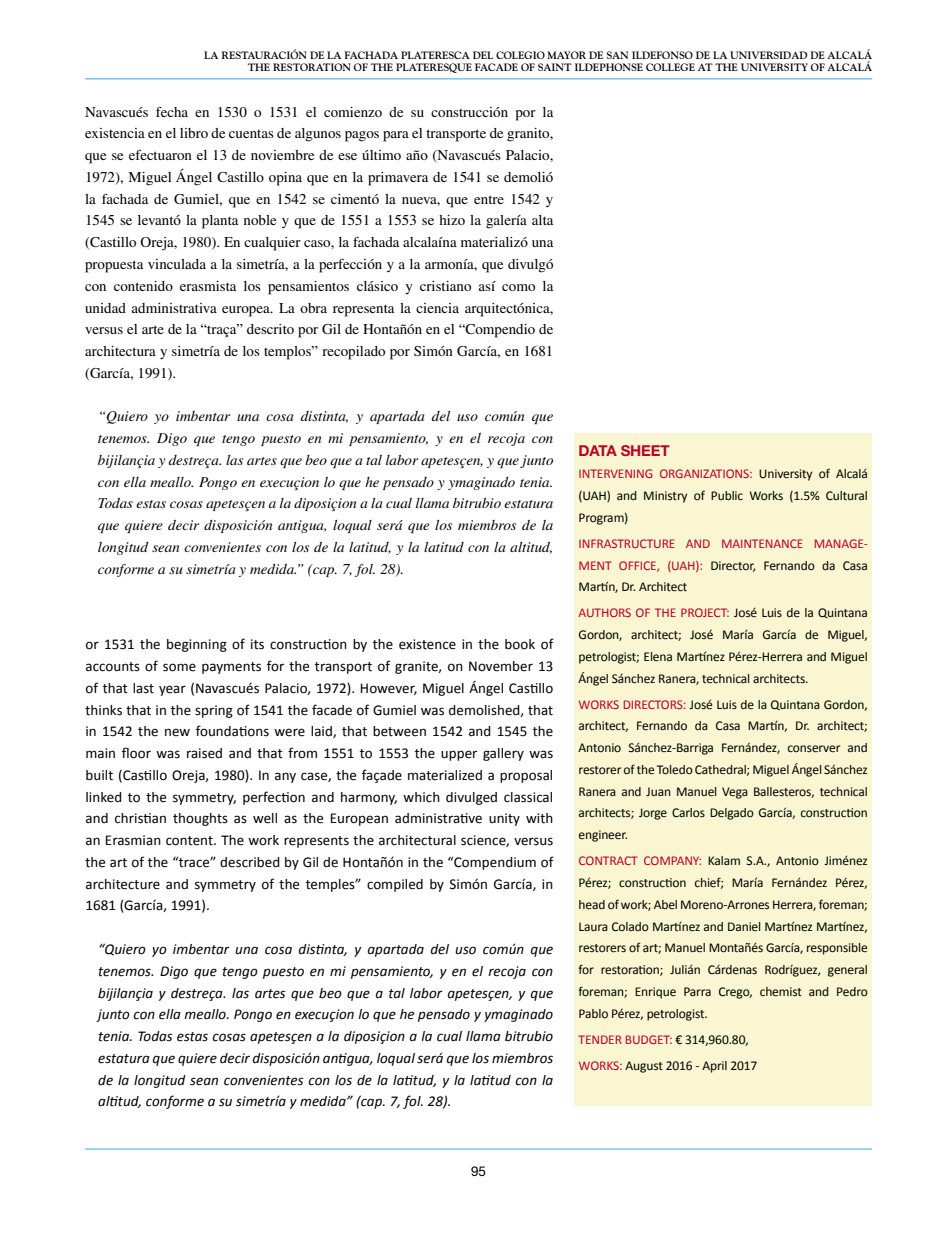
<style>
.page{position:relative;width:936px;height:1234px;background:#fff}
.page>*{position:absolute;margin:0;border:0;box-sizing:border-box;transform-origin:0 0}
.t1{font:15px/21.8px "Times LT Std";color:#000;text-align:justify}
.t2{font:15px/21.8px "Calibri";letter-spacing:.005em;color:#000;text-align:justify}
.t3{font:italic 15px/21.8px "Times LT Std";color:#000;text-align:justify}
.t4{font:italic 15px/21.8px "Calibri";letter-spacing:.005em;color:#000;text-align:justify}
.t5{font:700 15px "Helvetica Neue LT Std";letter-spacing:-.01em;color:#be0027}
.t6{font:13.5px/21.8px "Calibri";letter-spacing:-.01em;color:#000;text-align:justify}
.t7{font:13.5px/21.8px "Calibri";letter-spacing:-.01em;color:#be0027;text-align:justify}
.t8{font:13.5px "Helvetica Neue LT Std";color:#000}
.t9{font:700 10.5px/12.6px "Goudy Std";letter-spacing:-.01em;color:#000;text-align:right}
.s1{color:#be0027}
.s2{color:#000}
</style>
<div class="page">
<hr style="left:85px;top:1148px;width:787px;height:1px;background:#36a7e9">
<hr style="left:85px;top:79px;width:787px;height:1px;background:#36a7e9">
<div style="left:574px;top:432px;width:297px;height:673px;background:#faf6d2"></div>
<p class="t9" style="left:204px;top:49px;width:669px">LA RESTAURACIÓN DE LA FACHADA PLATERESCA DEL COLEGIO MAYOR DE SAN ILDEFONSO DE LA UNIVERSIDAD DE ALCALÁ<br>THE RESTORATION OF THE PLATERESQUE FACADE OF SAINT ILDEPHONSE COLLEGE AT THE UNIVERSITY OF ALCALÁ</p>
<p class="t1" style="left:85px;top:101px;width:470px">Navascués fecha en 1530 o 1531 el comienzo de su construcción por la existencia en el libro de cuentas de algunos pagos para el transporte de granito, que se efectuaron el 13 de noviembre de ese último año (Navascués Palacio, 1972), Miguel Ángel Castillo opina que en la primavera de 1541 se demolió la fachada de Gumiel, que en 1542 se cimentó la nueva, que entre 1542 y 1545 se levantó la planta noble y que de 1551 a 1553 se hizo la galería alta (Castillo Oreja, 1980). En cualquier caso, la fachada alcalaína materializó una propuesta vinculada a la simetría, a la perfección y a la armonía, que divulgó con contenido erasmista los pensamientos clásico y cristiano así como la unidad administrativa europea. La obra representa la ciencia arquitectónica, versus el arte de la “traça” descrito por Gil de Hontañón en el “Compendio de architectura y simetría de los templos” recopilado por Simón García, en 1681 (García, 1991).</p>
<p class="t3" style="left:98px;top:405px;width:457px">“Quiero yo imbentar una cosa distinta, y apartada del uso común que tenemos. Digo que tengo puesto en mi pensamiento, y en el recoja con bijilançia y destreça. las artes que beo que a tal labor apetesçen, y que junto con ella meallo. Pongo en execuçion lo que he pensado y ymaginado tenia.<br>Todas estas cosas apetesçen a la diposiçion a la cual llama bitrubio estatura que quiere decir disposición antigua, loqual será que los miembros de la longitud sean convenientes con los de la latitud, y la latitud con la altitud, conforme a su simetría y medida.” (cap. 7, fol. 28).</p>
<p class="t5" style="left:578px;top:441px;width:92px">DATA SHEET</p>
<p class="t6" style="left:578px;top:462px;width:291px"><span class="s1">INTERVENING ORGANIZATIONS:</span> University of Alcalá (UAH) and Ministry of Public Works (1.5% Cultural Program)</p>
<p class="t7" style="left:578px;top:532px;width:291px">INFRASTRUCTURE AND MAINTENANCE MANAGE-MENT OFFICE, (UAH): <span class="s2">Director, Fernando da Casa Martín, Dr. Architect</span></p>
<p class="t6" style="left:578px;top:601px;width:291px"><span class="s1">AUTHORS OF THE PROJECT:</span> José Luis de la Quintana Gordon, architect; José María García de Miguel, petrologist; Elena Martínez Pérez-Herrera and Miguel Ángel Sánchez Ranera, technical architects.</p>
<p class="t6" style="left:578px;top:692px;width:291px"><span class="s1">WORKS DIRECTORS:</span> José Luis de la Quintana Gordon, architect, Fernando da Casa Martín, Dr. architect; Antonio Sánchez-Barriga Fernández, conserver and restorer of the Toledo Cathedral; Miguel Ángel Sánchez Ranera and Juan Manuel Vega Ballesteros, technical architects; Jorge Carlos Delgado García, construction engineer.</p>
<p class="t6" style="left:578px;top:849px;width:291px"><span class="s1">CONTRACT COMPANY:</span> Kalam S.A., Antonio Jiménez Pérez; construction chief; María Fernández Pérez, head of work; Abel Moreno-Arrones Herrera, foreman; Laura Colado Martínez and Daniel Martínez Martínez, restorers of art; Manuel Montañés García, responsible for restoration; Julián Cárdenas Rodríguez, general foreman; Enrique Parra Crego, chemist and Pedro Pablo Pérez, petrologist.</p>
<p class="t6" style="left:578px;top:1025px;width:180px;line-height:26px"><span class="s1">TENDER BUDGET:</span> € 314,960.80,<br><span class="s1">WORKS:</span> August 2016 - April 2017</p>
<p class="t2" style="left:85px;top:632px;width:469px">or 1531 the beginning of its construction by the existence in the book of accounts of some payments for the transport of granite, on November 13 of that last year (Navascués Palacio, 1972). However, Miguel Ángel Castillo thinks that in the spring of 1541 the facade of Gumiel was demolished, that in 1542 the new foundations were laid, that between 1542 and 1545 the main floor was raised and that from 1551 to 1553 the upper gallery was built (Castillo Oreja, 1980). In any case, the façade materialized a proposal linked to the symmetry, perfection and harmony, which divulged classical and christian thoughts as well as the European administrative unity with an Erasmian content. The work represents the architectural science, versus the art of the “trace” described by Gil de Hontañón in the “Compendium of architecture and symmetry of the temples” compiled by Simón García, in 1681 (García, 1991).</p>
<p class="t4" style="left:98px;top:937px;width:456px">“Quiero yo imbentar una cosa distinta, y apartada del uso común que tenemos. Digo que tengo puesto en mi pensamiento, y en el recoja con bijilançia y destreça. las artes que beo que a tal labor apetesçen, y que junto con ella meallo. Pongo en execuçion lo que he pensado y ymaginado tenia. Todas estas cosas apetesçen a la diposiçion a la cual llama bitrubio estatura que quiere decir disposición antigua, loqual será que los miembros de la longitud sean convenientes con los de la latitud, y la latitud con la altitud, conforme a su simetría y medida” (cap. 7, fol. 28).</p>
<p class="t8" style="left:471px;top:1162px;width:17px">95</p>
</div>
